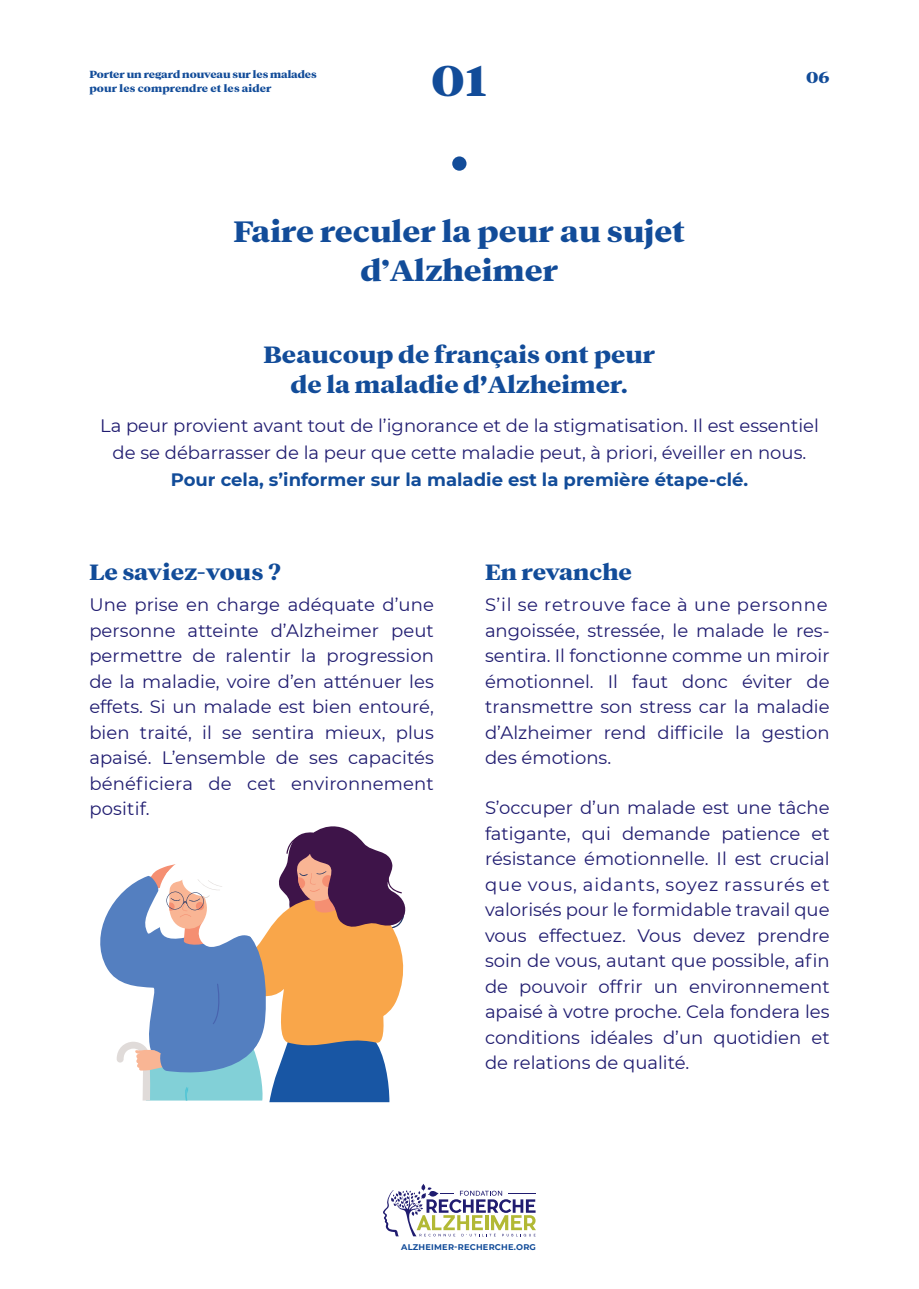
<style>
.page{position:relative;width:919px;height:1289px;background:#fff}
.page>*{position:absolute;margin:0;border:0;box-sizing:border-box;transform-origin:0 0}
.t1{font:45px "Cysan";color:#124c99}
.t2{font:30px "Cysan";color:#124c99}
.t3{font:24px "Cysan";color:#124c99}
.t4{font:22.5px "Cysan";color:#124c99}
.t5{font:18px/25.5px "Montserrat";color:#201c70;text-align:justify}
.t6{font:18px "Montserrat";letter-spacing:.04em;color:#201c70}
.t7{font:16.5px "Cysan";color:#124c99}
.t8{font:10.5px "Cysan";letter-spacing:-.01em;color:#124c99}
.t9{font:10.5px "Cysan";letter-spacing:.01em;color:#124c99}
.t10{font:700 8.25px "Montserrat";letter-spacing:.025em;color:#124c99}
.s1{font-family:"Camijo Display"}
.s2{font-family:"Cooper Black Std"}
.s3{font-weight:700;color:#124c99}
</style>
<div class="page">
<div style="left:452px;top:156px;width:14px;height:15px;background:#124c99;border-radius:50%"></div>
<svg style="left:100px;top:826px;width:306px;height:276px"></svg>
<svg style="left:383px;top:1184px;width:153px;height:52px"></svg>
<p class="t1" style="left:431px;top:53px;width:58px">01</p>
<p class="t8" style="left:89px;top:68px;width:229px">Porter un regard nouveau sur les malades</p>
<p class="t7" style="left:806px;top:67px;width:25px">06</p>
<p class="t9" style="left:89px;top:82px;width:184px">pour les comprendre et les aider</p>
<p class="t2" style="left:233px;top:214px;width:453px">Faire reculer la peur au sujet</p>
<p class="t2" style="left:360px;top:253px;width:199px">d<span class="s1">’</span>Alzheimer</p>
<p class="t3" style="left:263px;top:340px;width:393px">Beaucoup de français ont peur</p>
<p class="t3" style="left:291px;top:370px;width:339px">de la maladie d<span class="s2">’</span>Alzheimer.</p>
<p class="t5" style="left:100px;top:411px;width:720px;line-height:27px;text-align:center">La peur provient avant tout de l’ignorance et de la stigmatisation. Il est essentiel de se débarrasser de la peur que cette maladie peut, à priori, éveiller en nous.<br><span class="s3">Pour cela, s’informer sur la maladie est la première étape-clé.</span></p>
<p class="t4" style="left:89px;top:558px;width:194px">Le saviez-vous ?</p>
<p class="t5" style="left:89px;top:591px;width:346px">Une prise en charge adéquate d’une personne atteinte d’Alzheimer peut permettre de ralentir la progression de la maladie, voire d’en atténuer les effets. Si un malade est bien entouré, bien traité, il se sentira mieux, plus apaisé. L’ensemble de ses capacités bénéficiera de cet environnement positif.</p>
<p class="t4" style="left:485px;top:558px;width:148px">En revanche</p>
<p class="t6" style="left:485px;top:592px;width:344px">S’il se retrouve face à une personne</p>
<p class="t5" style="left:485px;top:617px;width:346px">angoissée, stressée, le malade le res&shy;sentira. Il fonctionne comme un miroir</p>
<p class="t5" style="left:485px;top:668px;width:346px">émotionnel. Il faut donc éviter de transmettre son stress car la maladie d’Alzheimer rend difficile la gestion des émotions.</p>
<p class="t5" style="left:485px;top:794px;width:346px">S’occuper d’un malade est une tâche fatigante, qui demande patience et résistance émotionnelle. Il est crucial que vous, aidants, soyez rassurés et</p>
<p class="t5" style="left:485px;top:896px;width:346px">valorisés pour le formidable travail que vous effectuez. Vous devez prendre soin de vous, autant que possible, afin de pouvoir offrir un environnement apaisé à votre proche. Cela fondera les conditions idéales d’un quotidien et de relations de qualité.</p>
<p class="t10" style="left:401px;top:1240px;width:136px">ALZHEIMER-RECHERCHE.ORG</p>
</div>
